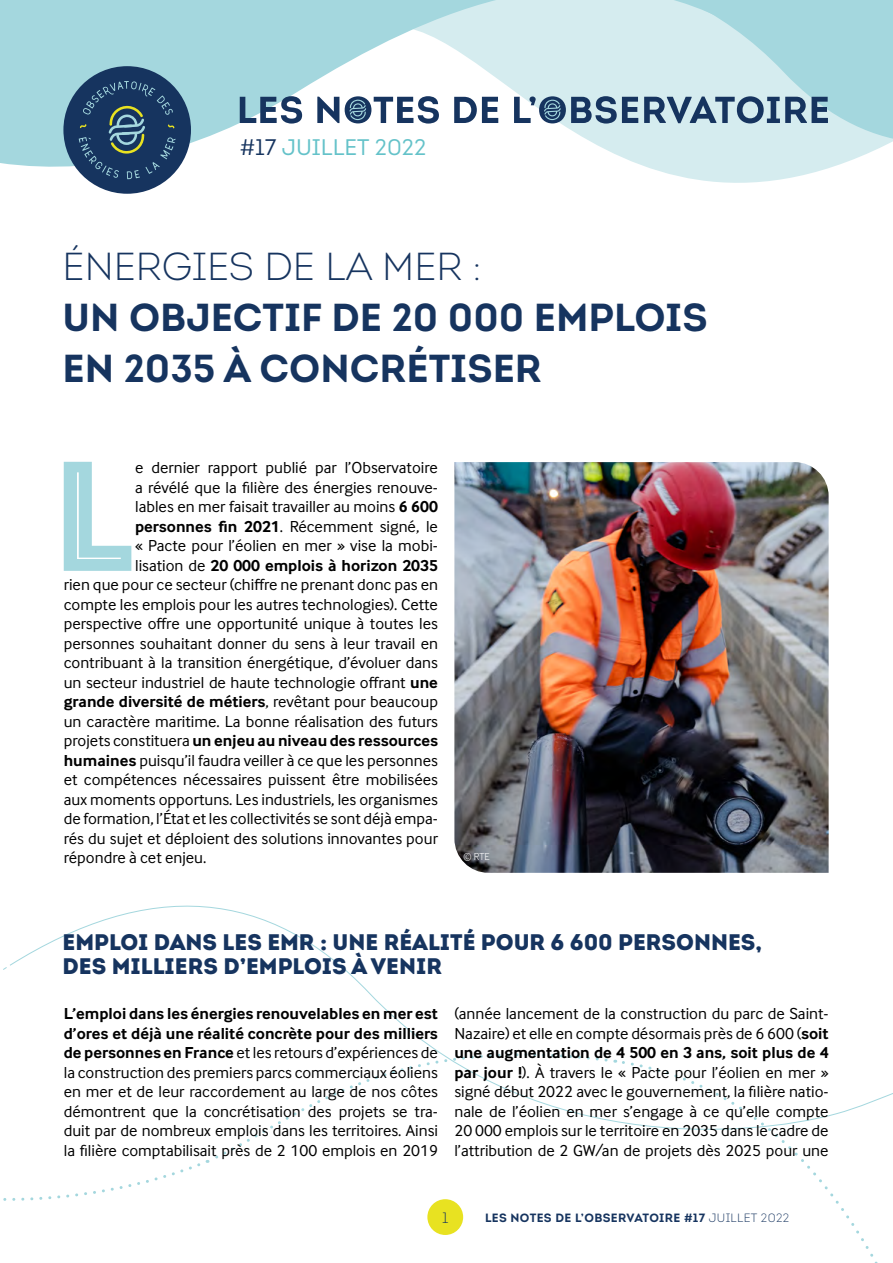
<style>
.page{position:relative;width:893px;height:1263px;background:#fff}
.page>*{position:absolute;margin:0;border:0;box-sizing:border-box;transform-origin:0 0}
.t1{font:155.85px "Intro Inline";color:#a4d7de}
.t2{font:700 39px/51px "Intro";color:#16345f}
.t3{font:300 39px "Intro";color:#16345f}
.t4{font:900 22.5px/24px "Intro";color:#16345f}
.t5{font:22.5px "Intro";color:#64c2c9}
.t6{font:16.5px/19.5px "Inter Face";color:#000;text-align:justify}
.t7{font:700 16.5px "Inter Face";color:#000}
.t8{font:300 15px "Intro";color:#16345f}
.t9{font:700 12px "Intro";letter-spacing:.03em;color:#16345f}
.t10{font:300 10.5px "Inter Face";color:#fff}
.s1{color:#16345f}
.s2{font-weight:700}
.s3{font-weight:400}
.s4{font-weight:300}
</style>
<div class="page">
<svg style="left:701px;top:142px;width:190px;height:41px;fill:#d5ecef"></svg>
<svg style="left:0;top:142px;width:754px;height:38px"></svg>
<svg style="left:0;top:0;width:893px;height:142px;background:#c1e3e8"></svg>
<svg style="left:240px;top:96px;width:588px;height:28px"></svg>
<div style="left:63px;top:66px;width:128px;height:128px;background:#16345f;border-radius:50%"></div>
<svg style="left:79px;top:81px;width:97px;height:98px"></svg>
<svg style="left:10px;top:905px;width:606px;height:330px"></svg>
<svg style="left:616px;top:1060px;width:277px;height:203px"></svg>
<svg style="left:207px;top:1032px;width:402px;height:131px"></svg>
<svg style="left:3px;top:1104px;width:205px;height:131px"></svg>
<img style="left:454px;top:462px;width:375px;height:411px">
<h3 class="t5" style="left:240px;top:134px;width:188px"><span class="s1">#17</span> JUILLET 2022</h3>
<h2 class="t3" style="left:63px;top:242px;width:420px">ÉNERGIES DE LA MER :</h2>
<h2 class="t2" style="left:63px;top:291px;width:647px">UN OBJECTIF DE 20 000 EMPLOIS<br>EN 2035 À CONCRÉTISER</h2>
<h1 class="t1" style="left:50px;top:423px;width:88px">L</h1>
<p class="t6" style="left:135px;top:458px;width:304px">e dernier rapport publié par l’Observatoire</p>
<p class="t6" style="left:135px;top:477px;width:304px">a révélé que la filière des énergies renouve-</p>
<p class="t6" style="left:135px;top:497px;width:304px">lables en mer faisait travailler au moins <span class="s2">6 600</span></p>
<p class="t6" style="left:135px;top:516px;width:304px"><span class="s2">personnes fin 2021</span>. Récemment signé, le</p>
<p class="t6" style="left:135px;top:536px;width:304px">« Pacte pour l’éolien en mer » vise la mobi-</p>
<p class="t7" style="left:135px;top:556px;width:304px"><span class="s3">lisation de</span> 20 000 emplois à horizon 2035</p>
<p class="t6" style="left:64px;top:575px;width:376px">rien que pour ce secteur (chiffre ne prenant donc pas en</p>
<p class="t6" style="left:64px;top:594px;width:376px">compte les emplois pour les autres technologies). Cette</p>
<p class="t6" style="left:64px;top:614px;width:376px">perspective offre une opportunité unique à toutes les</p>
<p class="t6" style="left:64px;top:633px;width:376px">personnes souhaitant donner du sens à leur travail en</p>
<p class="t6" style="left:64px;top:653px;width:376px">contribuant à la transition énergétique, d’évoluer dans</p>
<p class="t6" style="left:64px;top:672px;width:376px">un secteur industriel de haute technologie offrant <span class="s2">une</span></p>
<p class="t7" style="left:64px;top:692px;width:376px">grande diversité de métiers<span class="s3">, revêtant pour beaucoup</span></p>
<p class="t6" style="left:64px;top:711px;width:376px">un caractère maritime. La bonne réalisation des futurs</p>
<p class="t7" style="left:64px;top:731px;width:376px"><span class="s3">projets constituera</span> un enjeu au niveau des ressources</p>
<p class="t6" style="left:64px;top:750px;width:376px"><span class="s2">humaines</span> puisqu’il faudra veiller à ce que les personnes</p>
<p class="t6" style="left:64px;top:770px;width:376px">et compétences nécessaires puissent être mobilisées</p>
<p class="t6" style="left:64px;top:789px;width:376px">aux moments opportuns. Les industriels, les organismes</p>
<p class="t6" style="left:64px;top:809px;width:376px">de formation, l’État et les collectivités se sont déjà empa-</p>
<p class="t6" style="left:64px;top:828px;width:376px">rés du sujet et déploient des solutions innovantes pour</p>
<p class="t6" style="left:64px;top:848px;width:144px">répondre à cet enjeu.</p>
<p class="t10" style="left:463px;top:850px;width:28px">© RTE</p>
<h3 class="t4" style="left:63px;top:930px;width:701px">EMPLOI DANS LES EMR : UNE RÉALITÉ POUR 6 600 PERSONNES,<br>DES MILLIERS D’EMPLOIS À VENIR</h3>
<p class="t6" style="left:64px;top:1004px;width:376px"><span class="s2">L’emploi dans les énergies renouvelables en mer est d’ores et déjà une réalité concrète pour des milliers de personnes en France</span> et les retours d’expériences de la construction des premiers parcs commerciaux éoliens en mer et de leur raccordement au large de nos côtes démontrent que la concrétisation des projets se tra&shy;duit par de nombreux emplois dans les territoires. Ainsi la filière comptabilisait près de 2 100 emplois en 2019</p>
<p class="t6" style="left:454px;top:1004px;width:376px">(année lancement de la construction du parc de Saint-Nazaire) et elle en compte désormais près de 6 600 (<span class="s2">soit une augmentation de 4 500 en 3 ans, soit plus de 4 par jour !</span>). À travers le « Pacte pour l’éolien en mer » signé début 2022 avec le gouvernement, la filière natio&shy;nale de l’éolien en mer s’engage à ce qu’elle compte 20 000 emplois sur le territoire en 2035 dans le cadre de l’attribution de 2 GW/an de projets dès 2025 pour une</p>
<p class="t8" style="left:442px;top:1208px;width:8px">1</p>
<p class="t9" style="left:485px;top:1210px;width:306px">LES NOTES DE L’OBSERVATOIRE #17 <span class="s4">JUILLET 2022</span></p>
</div>
